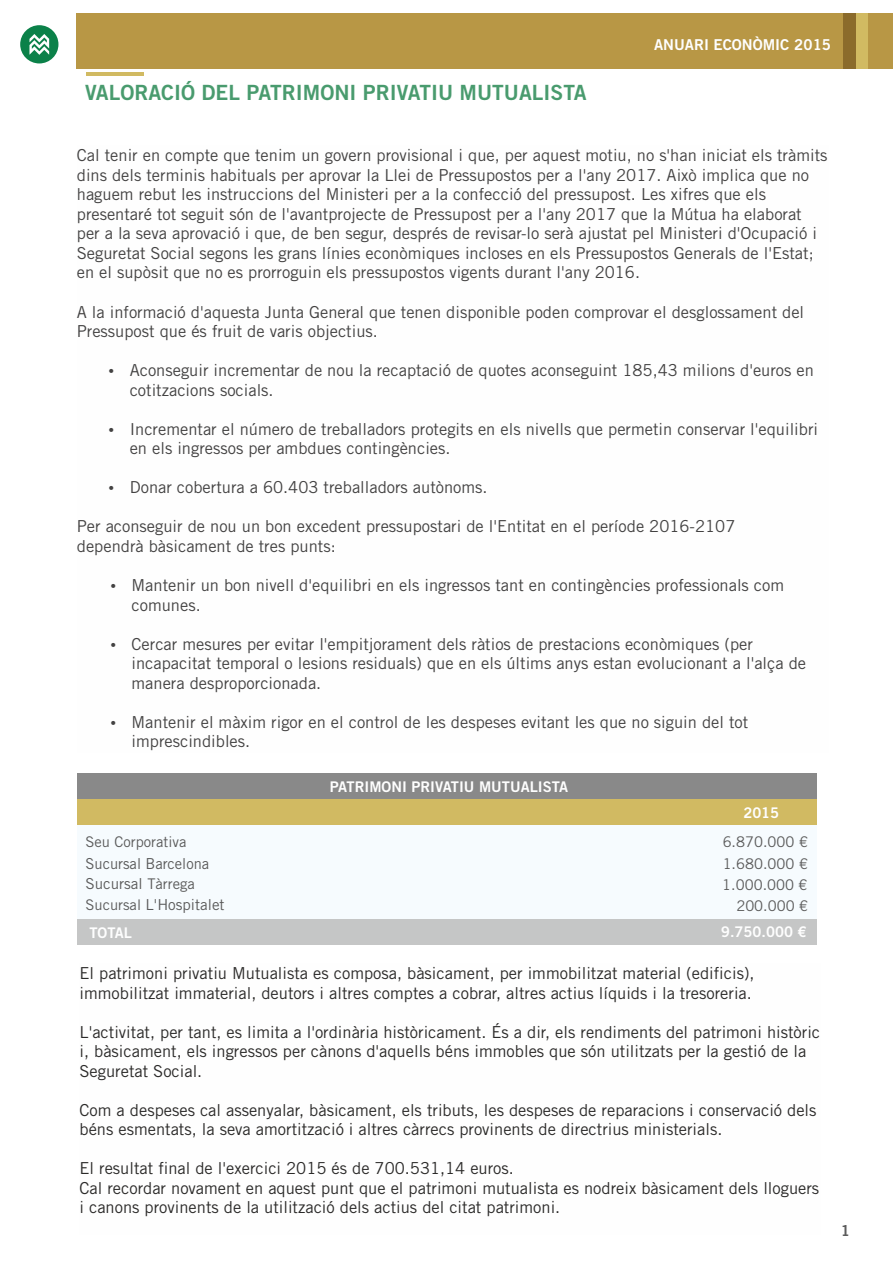
<style>
.page{position:relative;width:893px;height:1263px;background:#fff}
.page>*{position:absolute;margin:0;border:0;box-sizing:border-box;transform-origin:0 0}
.t1{font:21px "Trade Gothic Bold Two";color:#499b6e}
.t2{font:16.5px/19.5px "Trade Gothic LT";color:#434242}
.t3{font:16.5px/19.5px "Trade Gothic LT";color:#2b2a29}
.t4{font:15.15px/19.5px "Trade Gothic LT";color:#5b5b5b}
.t5{font:15px "Trade Gothic Bold Two";color:#fefefe}
.t6{font:15px "Trade Gothic Bold Two";color:#5b5b5b}
.t7{font:14.7px/20.9px "Trade Gothic LT";color:#5b5b5b}
.t8{font:14.7px "Trade Gothic LT Bold Two";color:#fefefe}
.t9{font:14.7px "Trade Gothic Bold Two";color:#fefefe}
.s1{font-size:14.7px}
.s2{font-family:"Trade Gothic LT Bold Two"}
</style>
<div class="page">
<hr style="left:86px;top:73px;width:58px;height:3px;background:#d1ba62">
<div style="left:77px;top:13px;width:816px;height:56px;background:#b89745"></div>
<div style="left:855px;top:14px;width:13px;height:55px;background:#d1ba62"></div>
<div style="left:843px;top:13px;width:13px;height:55px;background:#8b6b2b"></div>
<div style="left:20px;top:25px;width:38px;height:38px;background:#0b8149;border-radius:50%"></div>
<svg style="left:29px;top:34px;width:20px;height:21px"></svg>
<div style="left:77px;top:824px;width:740px;height:99px;background:#f6fbfe"></div>
<div style="left:77px;top:799px;width:740px;height:25px;background:#d1ba62"></div>
<div style="left:77px;top:773px;width:740px;height:26px;background:#898989"></div>
<div style="left:77px;top:919px;width:740px;height:25px;background:#c5c6c6"></div>
<p class="t1" style="left:85px;top:84px;width:503px">VALORACIÓ DEL PATRIMONI PRIVATIU MUTUALISTA</p>
<p class="t5" style="left:654px;top:39px;width:179px">ANUARI ECONÒMIC 2015</p>
<p class="t2" style="left:77px;top:147px;width:752px">Cal tenir en compte que tenim un govern provisional i que, per aquest motiu, no s'han iniciat els tràmits dins dels terminis habituals per aprovar la Llei de Pressupostos per a l'any 2017. Això implica que no haguem rebut les instruccions del Ministeri per a la confecció del pressupost. Les xifres que els presentaré tot seguit són de l'avantprojecte de Pressupost per a l'any 2017 que la Mútua ha elaborat per a la seva aprovació i que, de ben segur, després de revisar-lo serà ajustat pel Ministeri d'Ocupació i Seguretat Social segons les grans línies econòmiques incloses en els Pressupostos Generals de l'Estat; en el supòsit que no es prorroguin els pressupostos vigents durant l'any 2016.</p>
<p class="t2" style="left:77px;top:303px;width:729px">A la informació d'aquesta Junta General que tenen disponible poden comprovar el desglossament del<br>Pressupost que és fruit de varis objectius.</p>
<p class="t2" style="left:130px;top:362px;width:686px">Aconseguir incrementar de nou la recaptació de quotes aconseguint 185,43 milions d'euros en cotitzacions socials.</p>
<p class="t2" style="left:130px;top:421px;width:690px">Incrementar el número de treballadors protegits en els nivells que permetin conservar l'equilibri en els ingressos per ambdues contingències.</p>
<p class="t2" style="left:130px;top:479px;width:359px">Donar cobertura a 60.403 treballadors autònoms.</p>
<p class="t2" style="left:77px;top:518px;width:660px">Per aconseguir de nou un bon excedent pressupostari de l'Entitat en el període 2016-2107 dependrà bàsicament de tres punts:</p>
<p class="t2" style="left:132px;top:577px;width:654px">Mantenir un bon nivell d'equilibri en els ingressos tant en contingències professionals com comunes.</p>
<p class="t2" style="left:132px;top:635px;width:676px">Cercar mesures per evitar l'empitjorament dels ràtios de prestacions econòmiques (per incapacitat temporal o lesions residuals) que en els últims anys estan evolucionant a l'alça de manera desproporcionada.</p>
<p class="t2" style="left:132px;top:714px;width:618px">Mantenir el màxim rigor en el control de les despeses evitant les que no siguin del tot imprescindibles.</p>
<p class="t8" style="left:330px;top:782px;width:240px">PATRIMONI PRIVATIU MUTUALISTA</p>
<p class="t9" style="left:743px;top:806px;width:37px">2015</p>
<p class="t7" style="left:86px;top:832px;width:102px">Seu Corporativa</p>
<p class="t4" style="left:86px;top:855px;width:125px">Sucursal Barcelona<br>Sucursal <span class="s1">Tàrrega</span></p>
<p class="t7" style="left:722px;top:855px;width:87px">1.680.000 €<br>1.000.000 €</p>
<p class="t7" style="left:723px;top:833px;width:87px">6.870.000 €</p>
<p class="t4" style="left:86px;top:896px;width:141px"><span class="s1">Sucursal</span> L'Hospitalet</p>
<p class="t7" style="left:736px;top:897px;width:73px">200.000 €</p>
<p class="t9" style="left:89px;top:926px;width:44px">TOTAL</p>
<p class="t9" style="left:721px;top:925px;width:87px">9.750.000 <span class="s2">€</span></p>
<p class="t3" style="left:80px;top:965px;width:676px">El patrimoni privatiu Mutualista es composa, bàsicament, per immobilitzat material (edificis), immobilitzat immaterial, deutors i altres comptes a cobrar, altres actius líquids i la tresoreria.</p>
<p class="t3" style="left:80px;top:1023px;width:742px">L'activitat, per tant, es limita a l'ordinària històricament. És a dir, els rendiments del patrimoni històric i, bàsicament, els ingressos per cànons d'aquells béns immobles que són utilitzats per la gestió de la<br>Seguretat Social.</p>
<p class="t3" style="left:80px;top:1101px;width:738px">Com a despeses cal assenyalar, bàsicament, els tributs, les despeses de reparacions i conservació dels béns esmentats, la seva amortització i altres càrrecs provinents de directrius ministerials.</p>
<p class="t3" style="left:80px;top:1160px;width:741px">El resultat final de l'exercici 2015 és de 700.531,14 euros.<br>Cal recordar novament en aquest punt que el patrimoni mutualista es nodreix bàsicament dels lloguers i canons provinents de la utilització dels actius del citat patrimoni.</p>
<p class="t6" style="left:841px;top:1224px;width:11px">1</p>
</div>
